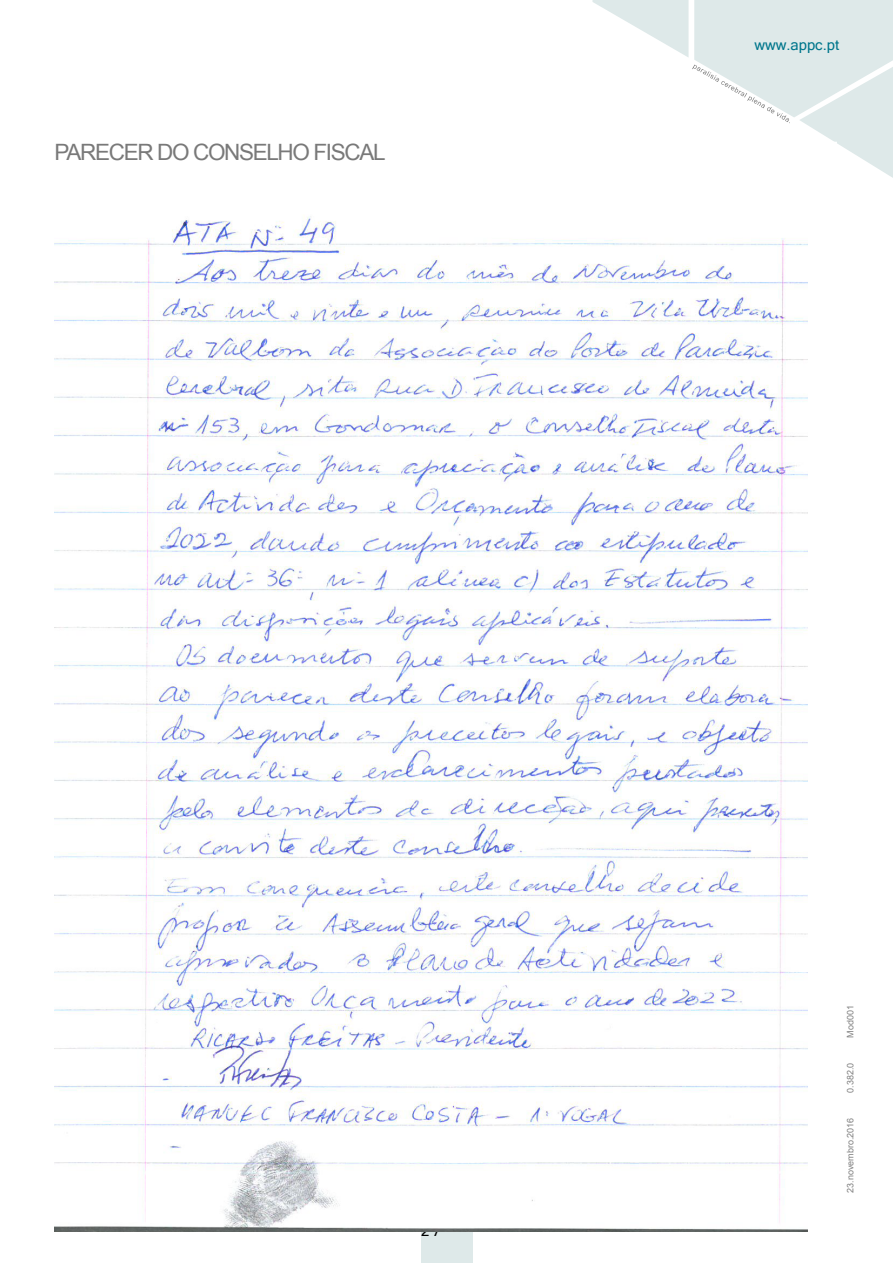
<style>
.page{position:relative;width:893px;height:1263px;background:#fff}
.page>*{position:absolute;margin:0;border:0;box-sizing:border-box;transform-origin:0 0}
.Headings{font:22.5px "Arial";letter-spacing:-.06em;color:#797979}
.t1{font:15px "Microsoft Sans Serif";color:#000}
.t2{font:14.85px "Microsoft Sans Serif";color:#00768c}
.t3{font:9px "Arial";color:#818181}
</style>
<div class="page">
<svg style="left:592px;top:0;width:301px;height:178px"></svg>
<svg style="left:692px;top:65px;width:98px;height:58px"></svg>
<div style="left:421px;top:1220px;width:51px;height:43px;background:#dee9e9"></div>
<img style="left:55px;top:216px;width:753px;height:1015px">
<p class="Headings" style="left:55px;top:137px;width:332px">PARECER DO CONSELHO FISCAL</p>
<h3 class="t2" style="left:754px;top:37px;width:86px">www.appc.pt</h3>
<h2 class="t1" style="left:421px;top:1222px;width:21px">27</h2>
<p class="t3" style="left:844px;top:1037px;width:34px;rotate:-90deg">Mod001</p>
<p class="t3" style="left:844px;top:1092px;width:32px;rotate:-90deg">0.382.0</p>
<p class="t3" style="left:844px;top:1193px;width:77px;rotate:-90deg">23.novembro.2016</p>
</div>
